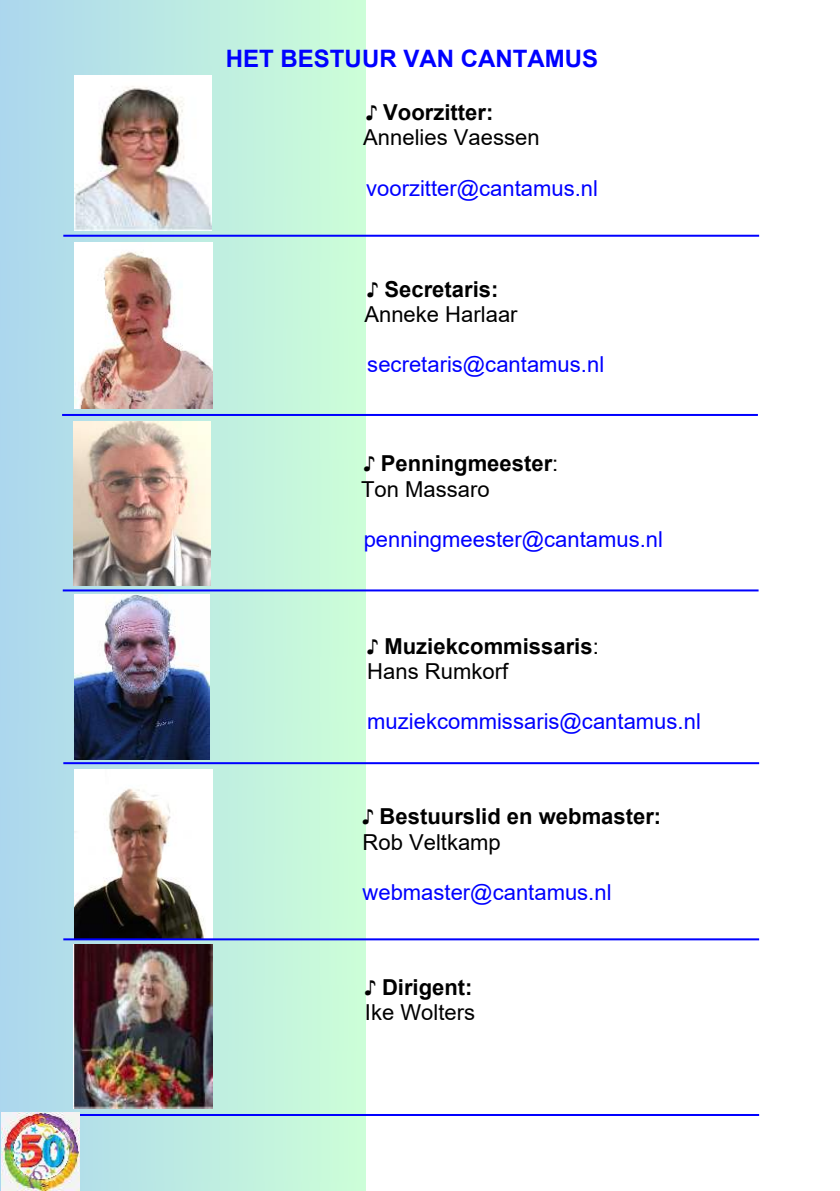
<style>
.page{position:relative;width:840px;height:1191px;background:#fff}
.page>*{position:absolute;margin:0;border:0;box-sizing:border-box;transform-origin:0 0}
.t1{font:700 24px "Arial";color:#00f}
.t2{font:22px "Arial";color:#00f}
.t3{font:700 22px/25.2px "Arial";color:#000}
.t4{font:22px/25.2px "Arial";color:#000}
.s1{font-weight:700}
.s2{font-weight:400}
</style>
<div class="page">
<img style="left:0;top:0;width:760px;height:1191px">
<img style="left:75px;top:243px;width:137px;height:166px">
<img style="left:74px;top:75px;width:138px;height:155px">
<img style="left:73px;top:421px;width:138px;height:165px">
<img style="left:74px;top:769px;width:138px;height:169px">
<img style="left:73px;top:944px;width:139px;height:165px">
<hr style="left:63px;top:235px;width:695px;height:2px;background:#00f">
<hr style="left:62px;top:414px;width:695px;height:2px;background:#00f">
<hr style="left:63px;top:589px;width:695px;height:2px;background:#00f">
<hr style="left:63px;top:762px;width:695px;height:2px;background:#00f">
<hr style="left:63px;top:938px;width:695px;height:2px;background:#00f">
<hr style="left:63px;top:1114px;width:695px;height:2px;background:#00f">
<img style="left:75px;top:594px;width:134px;height:165px">
<img style="left:2px;top:1112px;width:77px;height:78px">
<p class="t1" style="left:226px;top:49px;width:374px">HET BESTUUR VAN CANTAMUS</p>
<p class="t4" style="left:363px;top:99px;width:178px">♪ <span class="s1">Voorzitter:<br></span>Annelies Vaessen</p>
<p class="t2" style="left:366px;top:179px;width:233px">voorzitter@cantamus.nl</p>
<p class="t4" style="left:364px;top:276px;width:155px">♪ <span class="s1">Secretaris:<br></span>Anneke Harlaar</p>
<p class="t2" style="left:367px;top:356px;width:238px">secretaris@cantamus.nl</p>
<p class="t3" style="left:361px;top:453px;width:199px"><span class="s2">♪</span> Penningmeester<span class="s2">:<br>Ton Massaro</span></p>
<p class="t2" style="left:363px;top:531px;width:301px">penningmeester@cantamus.nl</p>
<p class="t3" style="left:367px;top:635px;width:233px"><span class="s2">♪</span> Muziekcommissaris<span class="s2">:<br>Hans Rumkorf</span></p>
<p class="t2" style="left:367px;top:713px;width:335px">muziekcommissaris@cantamus.nl</p>
<p class="t3" style="left:362px;top:806px;width:300px"><span class="s2">♪</span> Bestuurslid en webmaster:<br><span class="s2">Rob Veltkamp</span></p>
<p class="t2" style="left:362px;top:884px;width:250px">webmaster@cantamus.nl</p>
<p class="t4" style="left:364px;top:974px;width:112px">♪ <span class="s1">Dirigent:<br></span>Ike Wolters</p>
</div>
